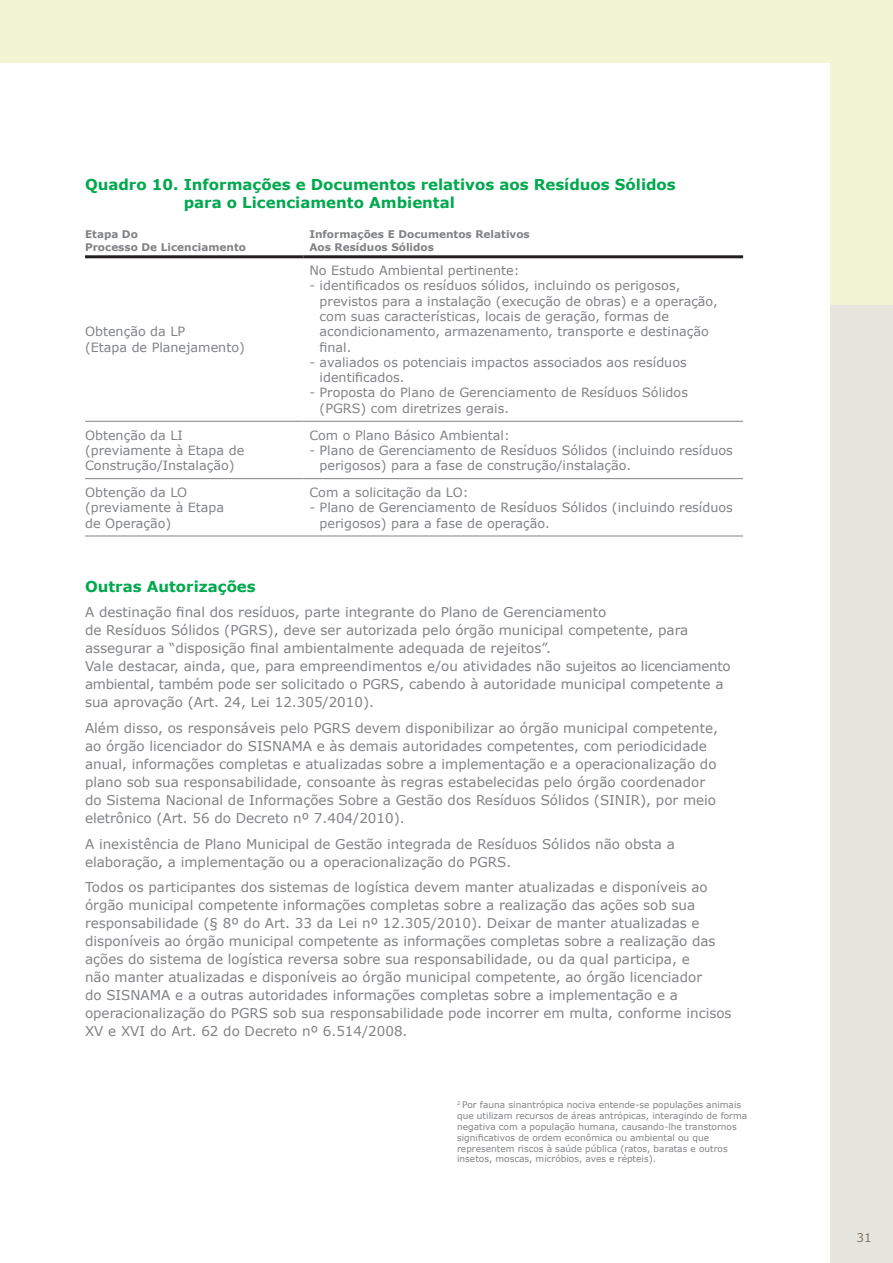
<style>
.page{position:relative;width:893px;height:1263px;background:#fff}
.page>*{position:absolute;margin:0;border:0;box-sizing:border-box;transform-origin:0 0}
.t1{font:700 15px/18px "Verdana";color:#00a84e}
.t2{font:13.5px/18px "Verdana";color:#808285}
.t3{font:12.75px/15.3px "Verdana";color:#808285}
.t4{font:12px "Verdana";color:#807568}
.t5{font:700 10.5px/12.6px "Verdana";color:#808285}
.t6{font:9px/10.8px "Verdana";color:#808285}
</style>
<div class="page">
<div style="left:0;top:295px;width:893px;height:968px;background:#e7e6de"></div>
<div style="left:0;top:0;width:893px;height:304px;background:#f1f5d2"></div>
<div style="left:0;top:64px;width:829px;height:1199px;background:#fff"></div>
<hr style="left:85px;top:255px;width:218px;height:3px;background:#231f20">
<hr style="left:303px;top:255px;width:440px;height:3px;background:#231f20">
<hr style="left:85px;top:421px;width:218px;height:1px;background:#808285">
<hr style="left:303px;top:421px;width:440px;height:1px;background:#808285">
<hr style="left:85px;top:478px;width:218px;height:1px;background:#808285">
<hr style="left:303px;top:478px;width:440px;height:1px;background:#808285">
<hr style="left:85px;top:536px;width:218px;height:1px;background:#808285">
<hr style="left:303px;top:536px;width:440px;height:1px;background:#808285">
<p class="t1" style="left:184px;top:175px;width:494px;text-indent:-99px">Quadro 10. I nformações e Documentos relativos aos Resíduos Sólidos para o Licenciamento Ambiental</p>
<p class="t5" style="left:85px;top:228px;width:163px">Etapa Do<br>Processo De Licenciamento</p>
<p class="t5" style="left:309px;top:228px;width:222px">Informações E Documentos Relativos<br>Aos Resíduos Sólidos</p>
<p class="t3" style="left:85px;top:324px;width:161px">Obtenção da LP<br>(Etapa de Planejamento)</p>
<p class="t3" style="left:309px;top:263px;width:212px">No Estudo Ambiental pertinente:</p>
<p class="t3" style="left:320px;top:278px;width:400px;text-indent:-10px">- identificados os resíduos sólidos, incluindo os perigosos, previstos para a instalação (execução de obras) e a operação, com suas características, locais de geração, formas de acondicionamento, armazenamento, transporte e destinação final.</p>
<p class="t3" style="left:320px;top:355px;width:369px;text-indent:-10px">- avaliados os potenciais impactos associados aos resíduos identificados.</p>
<p class="t3" style="left:320px;top:385px;width:370px;text-indent:-10px">- Proposta do Plano de Gerenciamento de Resíduos Sólidos (PGRS) com diretrizes gerais.</p>
<p class="t3" style="left:85px;top:427px;width:161px">Obtenção da LI (previamente à Etapa de<br>Construção/Instalação)</p>
<p class="t3" style="left:309px;top:427px;width:202px">Com o Plano Básico Ambiental:</p>
<p class="t3" style="left:320px;top:443px;width:415px;text-indent:-10px">- Plano de Gerenciamento de Resíduos Sólidos (incluindo resíduos perigosos) para a fase de construção/instalação.</p>
<p class="t3" style="left:85px;top:485px;width:141px">Obtenção da LO (previamente à Etapa de Operação)</p>
<p class="t3" style="left:309px;top:485px;width:161px">Com a solicitação da LO:</p>
<p class="t3" style="left:320px;top:500px;width:415px;text-indent:-10px">- Plano de Gerenciamento de Resíduos Sólidos (incluindo resíduos perigosos) para a fase de operação.</p>
<p class="t1" style="left:85px;top:577px;width:172px">Outras Autorizações</p>
<p class="t2" style="left:85px;top:604px;width:647px">A destinação final dos resíduos, parte integrante do Plano de Gerenciamento<br>de Resíduos Sólidos (PGRS), deve ser autorizada pelo órgão municipal competente, para assegurar a “disposição final ambientalmente adequada de rejeitos”.<br>Vale destacar, ainda, que, para empreendimentos e/ou atividades não sujeitos ao licenciamento ambiental, também pode ser solicitado o PGRS, cabendo à autoridade municipal competente a sua aprovação (Art. 24, Lei 12.305/2010).</p>
<p class="t2" style="left:85px;top:719px;width:634px">Além disso, os responsáveis pelo PGRS devem disponibilizar ao órgão municipal competente, ao órgão licenciador do SISNAMA e às demais autoridades competentes, com periodicidade anual, informações completas e atualizadas sobre a implementação e a operacionalização do plano sob sua responsabilidade, consoante às regras estabelecidas pelo órgão coordenador do Sistema Nacional de Informações Sobre a Gestão dos Resíduos Sólidos (SINIR), por meio eletrônico (Art. 56 do Decreto nº 7.404/2010).</p>
<p class="t2" style="left:85px;top:835px;width:591px">A inexistência de Plano Municipal de Gestão integrada de Resíduos Sólidos não obsta a elaboração, a implementação ou a operacionalização do PGRS.</p>
<p class="t2" style="left:85px;top:879px;width:648px">Todos os participantes dos sistemas de logística devem manter atualizadas e disponíveis ao órgão municipal competente informações completas sobre a realização das ações sob sua responsabilidade (§ 8º do Art. 33 da Lei nº 12.305/2010). Deixar de manter atualizadas e disponíveis ao órgão municipal competente as informações completas sobre a realização das ações do sistema de logística reversa sobre sua responsabilidade, ou da qual participa, e<br>não manter atualizadas e disponíveis ao órgão municipal competente, ao órgão licenciador<br>do SISNAMA e a outras autoridades informações completas sobre a implementação e a operacionalização do PGRS sob sua responsabilidade pode incorrer em multa, conforme incisos XV e XVI do Art. 62 do Decreto nº 6.514/2008.</p>
<p class="t6" style="left:457px;top:1100px;width:292px"><sup>2</sup> Por fauna sinantrópica nociva entende-se populações animais que utilizam recursos de áreas antrópicas, interagindo de forma negativa com a população humana, causando-lhe transtornos significativos de ordem econômica ou ambiental ou que representem riscos à saúde pública (ratos, baratas e outros insetos, moscas, micróbios, aves e répteis).</p>
<p class="t4" style="left:856px;top:1230px;width:17px">31</p>
</div>
